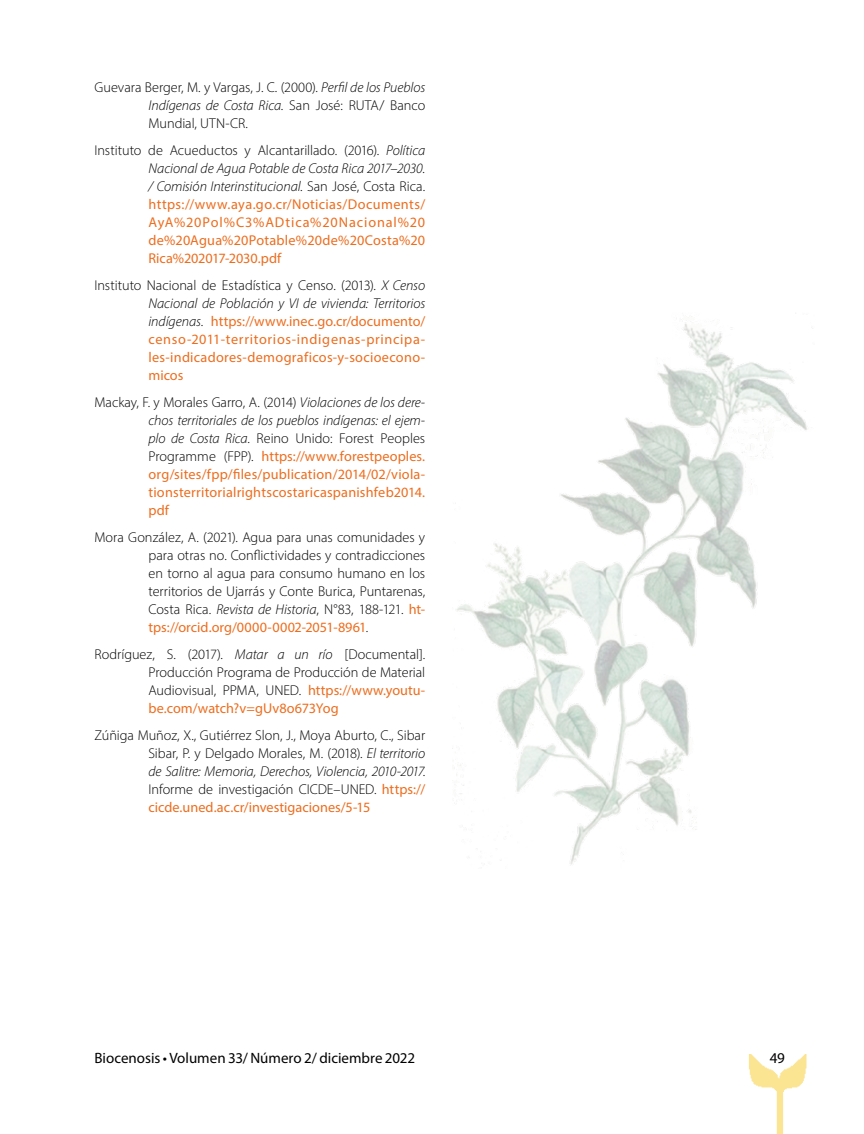
<style>
.page{position:relative;width:864px;height:1134px;background:#fff}
.page>*{position:absolute;margin:0;border:0;box-sizing:border-box;transform-origin:0 0}
.t1{font:15px "Myriad Pro";color:#000}
.t2{font:14.25px/18px "Myriad Pro";letter-spacing:.015em;color:#ed6d1e;text-align:justify}
.t3{font:300 14.25px/18px "Myriad Pro";letter-spacing:-.005em;color:#000;text-align:justify}
.s1{font-style:italic}
.s2{font-weight:300;color:#000}
.s3{font-weight:300;font-style:italic;color:#000}
.s4{font-weight:400;color:#ed6d1e}
</style>
<div class="page">
<img style="left:748px;top:1054px;width:59px;height:80px">
<img style="left:452px;top:323px;width:355px;height:542px">
<p class="t3" style="left:149px;top:78px;width:278px;text-indent:-54px">Guevara Berger, M. y Vargas, J. C. (2000). <span class="s1">Perfil de los Pueblos Indígenas de Costa Rica</span>. San José: RUTA/ Banco Mundial, UTN-CR.</p>
<p class="t2" style="left:149px;top:141px;width:278px;text-indent:-54px"><span class="s2">Instituto de Acueductos y Alcantarillado. (2016).</span> <span class="s3">Política Nacional de Agua Potable de Costa Rica 2017–2030. / Comisión Interinstitucional</span><span class="s2">. San José, Costa Rica. </span>https://www.aya.go.cr/Noticias/Documents/ AyA%20Pol%C3%ADtica%20Nacional%20 de%20Agua%20Potable%20de%20Costa%20<br>Rica%202017-2030.pdf</p>
<p class="t2" style="left:148px;top:276px;width:278px;text-indent:-54px"><span class="s2">Instituto Nacional de Estadística y Censo. (2013).</span> <span class="s3">X Censo Nacional de Población y VI de vivienda: Territorios indígenas</span><span class="s2">.</span> https://www.inec.go.cr/documento/ censo-2011-territorios-indigenas-principa&shy;les-indicadores-demograficos-y-socioecono&shy;micos</p>
<p class="t2" style="left:148px;top:393px;width:278px;text-indent:-54px"><span class="s2">Mackay, F. y Morales Garro, A. (2014)</span> <span class="s3">Violaciones de los dere&shy;chos territoriales de los pueblos indígenas: el ejem&shy;plo de Costa Rica</span><span class="s2">. Reino Unido: Forest Peoples Programme (FPP).</span> https://www.forestpeoples. org/sites/fpp/files/publication/2014/02/viola&shy;tionsterritorialrightscostaricaspanishfeb2014. pdf</p>
<p class="t3" style="left:148px;top:528px;width:278px;text-indent:-54px">Mora González, A. (2021). Agua para unas comunidades y para otras no. Conflictividades y contradicciones en torno al agua para consumo humano en los territorios de Ujarrás y Conte Burica, Puntarenas, Costa Rica. <span class="s1">Revista de Historia</span>, N°83, 188-121. <span class="s4">ht&shy;tps://orcid.org/0000-0002-2051-8961</span>.</p>
<p class="t3" style="left:148px;top:645px;width:278px;text-indent:-54px">Rodríguez, S. (2017). <span class="s1">Matar a un río</span> [Documental].<br>Producción Programa de Producción de Material Audiovisual, PPMA, UNED. <span class="s4">https://www.youtu&shy;be.com/watch?v=gUv8o673Yog</span></p>
<p class="t3" style="left:148px;top:726px;width:278px;text-indent:-54px">Zúñiga Muñoz, X., Gutiérrez Slon, J., Moya Aburto, C., Sibar Sibar, P. y Delgado Morales, M. (2018). <span class="s1">El territorio de Salitre: Memoria, Derechos, Violencia, 2010-2017</span>.<br>Informe de investigación CICDE–UNED. <span class="s4">https:// cicde.uned.ac.cr/investigaciones/5-15</span></p>
<p class="t1" style="left:94px;top:1049px;width:322px">Biocenosis • Volumen 33/ Número 2/ diciembre 2022</p>
<p class="t1" style="left:770px;top:1049px;width:17px">49</p>
</div>
